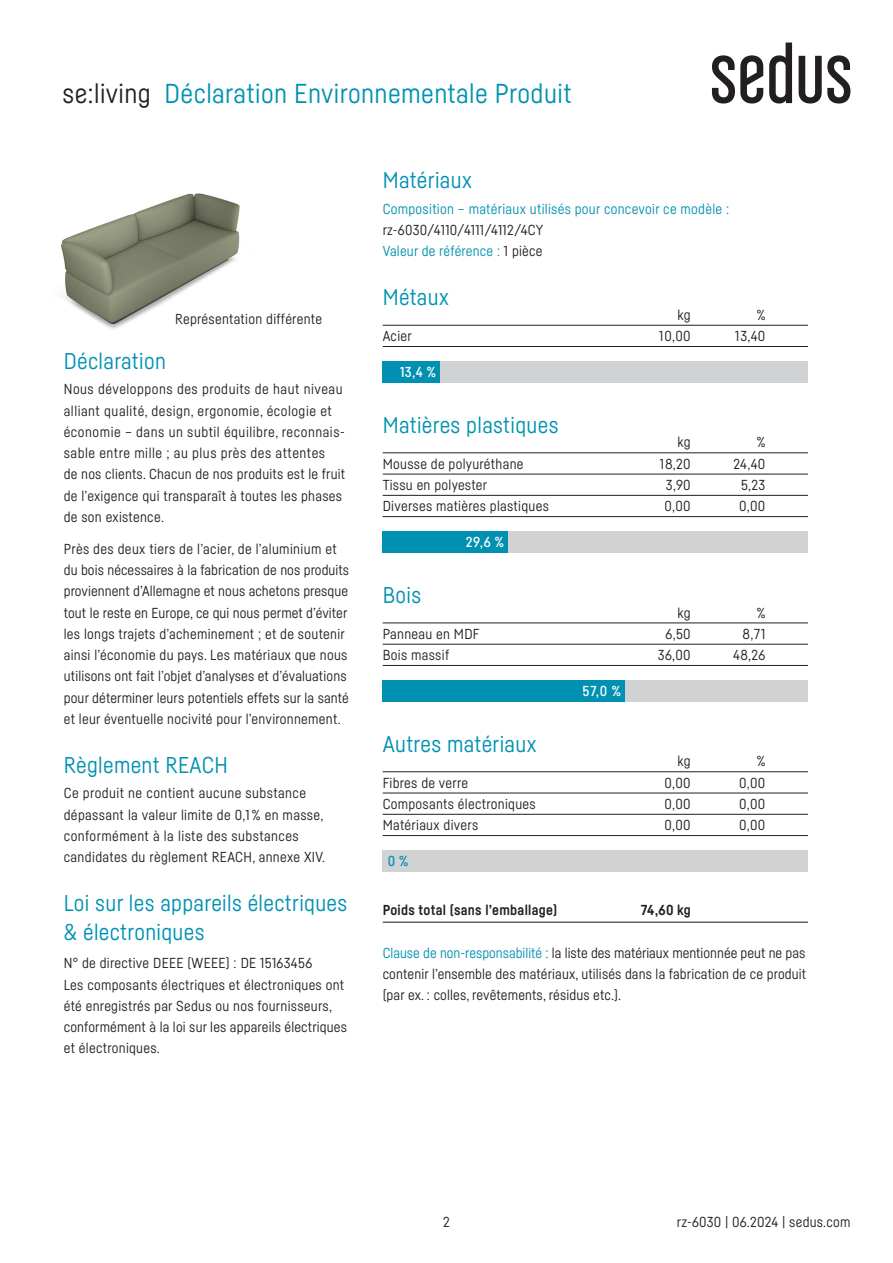
<style>
.page{position:relative;width:893px;height:1263px;background:#fff}
.page>*{position:absolute;margin:0;border:0;box-sizing:border-box;transform-origin:0 0}
.t1{font:27px "Sedus Sans";letter-spacing:.015em;color:#0091b2}
.t2{font:22.5px/28.5px "Sedus Sans";letter-spacing:.015em;color:#0091b2}
.t3{font:14.25px/21.3px "Sedus Sans";letter-spacing:.02em;color:#231f20}
.t4{font:14.25px "Sedus Sans";letter-spacing:.02em;color:#0091b2}
.t5{font:700 14.25px "Sedus Sans";letter-spacing:.02em;color:#231f20}
.t6{font:500 14.25px "Sedus Sans";color:#fff}
.t7{font:500 14.25px "Sedus Sans";color:#0091b2}
.s1{color:#231f20}
.s2{color:#0091b2}
</style>
<div class="page">
<svg style="left:712px;top:55px;width:51px;height:49px"></svg>
<svg style="left:769px;top:43px;width:23px;height:61px"></svg>
<svg style="left:799px;top:55px;width:51px;height:49px"></svg>
<img style="left:61px;top:193px;width:179px;height:136px">
<hr style="left:383px;top:623px;width:425px;height:1px;background:#231f20">
<hr style="left:383px;top:644px;width:425px;height:1px;background:#231f20">
<hr style="left:383px;top:665px;width:425px;height:1px;background:#231f20">
<div style="left:383px;top:680px;width:425px;height:22px;background:#d1d2d4"></div>
<div style="left:383px;top:680px;width:242px;height:22px;background:#0091b2"></div>
<hr style="left:383px;top:325px;width:425px;height:1px;background:#231f20">
<hr style="left:383px;top:346px;width:425px;height:1px;background:#231f20">
<hr style="left:383px;top:453px;width:425px;height:1px;background:#231f20">
<hr style="left:383px;top:474px;width:425px;height:1px;background:#231f20">
<hr style="left:383px;top:495px;width:425px;height:1px;background:#231f20">
<hr style="left:383px;top:516px;width:425px;height:1px;background:#231f20">
<div style="left:383px;top:361px;width:425px;height:22px;background:#d1d2d4"></div>
<div style="left:383px;top:531px;width:425px;height:22px;background:#d1d2d4"></div>
<div style="left:383px;top:361px;width:57px;height:22px;background:#0091b2"></div>
<div style="left:383px;top:531px;width:125px;height:22px;background:#0091b2"></div>
<hr style="left:383px;top:771px;width:425px;height:1px;background:#231f20">
<hr style="left:383px;top:793px;width:425px;height:1px;background:#231f20">
<hr style="left:383px;top:814px;width:425px;height:1px;background:#231f20">
<hr style="left:383px;top:835px;width:425px;height:1px;background:#231f20">
<div style="left:383px;top:850px;width:425px;height:22px;background:#d1d2d4"></div>
<hr style="left:383px;top:922px;width:425px;height:1px;background:#231f20">
<h1 class="t1" style="left:63px;top:77px;width:511px"><span class="s1">se:living</span> Déclaration Environnementale Produit</h1>
<h2 class="t2" style="left:383px;top:166px;width:91px">Matériaux</h2>
<p class="t4" style="left:383px;top:200px;width:348px">Composition – matériaux utilisés pour concevoir ce modèle :</p>
<p class="t3" style="left:383px;top:219px;width:162px">rz-6030/4110/4111/4112/4CY<br><span class="s2">Valeur de référence :</span> 1 pièce</p>
<h2 class="t2" style="left:64px;top:346px;width:104px">Déclaration</h2>
<p class="t3" style="left:175px;top:308px;width:148px">Représentation différente</p>
<p class="t3" style="left:64px;top:378px;width:283px">Nous développons des produits de haut niveau alliant qualité, design, ergonomie, écologie et économie – dans un subtil équilibre, reconnais&shy;sable entre mille ; au plus près des attentes<br>de nos clients. Chacun de nos produits est le fruit de l’exigence qui transparaît à toutes les phases de son existence.</p>
<p class="t3" style="left:64px;top:538px;width:287px">Près des deux tiers de l’acier, de l’aluminium et du bois nécessaires à la fabrication de nos produits proviennent d’Allemagne et nous achetons presque tout le reste en Europe, ce qui nous permet d’éviter les longs trajets d’acheminement ; et de soutenir ainsi l’économie du pays. Les matériaux que nous utilisons ont fait l’objet d’analyses et d’évaluations pour déterminer leurs potentiels effets sur la santé et leur éventuelle nocivité pour l’environnement.</p>
<h2 class="t2" style="left:64px;top:750px;width:166px">Règlement REACH</h2>
<p class="t3" style="left:64px;top:782px;width:263px">Ce produit ne contient aucune substance dépassant la valeur limite de 0,1 % en masse, conformément à la liste des substances candidates du règlement REACH, annexe XIV.</p>
<h2 class="t2" style="left:64px;top:889px;width:285px">Loi sur les appareils électriques &amp; électroniques</h2>
<p class="t3" style="left:64px;top:952px;width:285px">N° de directive DEEE (WEEE) : DE 15163456<br>Les composants électriques et électroniques ont été enregistrés par Sedus ou nos fournisseurs, conformément à la loi sur les appareils électriques et électroniques.</p>
<h2 class="t2" style="left:383px;top:283px;width:68px">Métaux</h2>
<p class="t3" style="left:678px;top:304px;width:15px">kg</p>
<p class="t3" style="left:757px;top:304px;width:10px">%</p>
<p class="t3" style="left:383px;top:325px;width:31px">Acier</p>
<p class="t3" style="left:659px;top:325px;width:33px">10,00</p>
<p class="t3" style="left:735px;top:325px;width:32px">13,40</p>
<p class="t6" style="left:400px;top:364px;width:37px">13,4 %</p>
<h2 class="t2" style="left:383px;top:410px;width:177px">Matières plastiques</h2>
<p class="t3" style="left:678px;top:431px;width:15px">kg</p>
<p class="t3" style="left:757px;top:431px;width:10px">%</p>
<p class="t3" style="left:383px;top:453px;width:142px">Mousse de polyuréthane</p>
<p class="t3" style="left:660px;top:453px;width:32px">18,20</p>
<p class="t3" style="left:733px;top:453px;width:34px">24,40</p>
<p class="t3" style="left:383px;top:474px;width:106px">Tissu en polyester</p>
<p class="t3" style="left:666px;top:474px;width:26px">3,90</p>
<p class="t3" style="left:741px;top:474px;width:26px">5,23</p>
<p class="t3" style="left:383px;top:495px;width:168px">Diverses matières plastiques</p>
<p class="t3" style="left:664px;top:495px;width:28px">0,00</p>
<p class="t3" style="left:739px;top:495px;width:28px">0,00</p>
<h2 class="t2" style="left:383px;top:580px;width:40px">Bois</h2>
<p class="t6" style="left:466px;top:534px;width:39px">29,6 %</p>
<p class="t3" style="left:678px;top:601px;width:15px">kg</p>
<p class="t3" style="left:757px;top:601px;width:10px">%</p>
<p class="t3" style="left:383px;top:623px;width:98px">Panneau en MDF</p>
<p class="t3" style="left:665px;top:623px;width:27px">6,50</p>
<p class="t3" style="left:743px;top:623px;width:24px">8,71</p>
<p class="t3" style="left:383px;top:644px;width:68px">Bois massif</p>
<p class="t3" style="left:658px;top:644px;width:34px">36,00</p>
<p class="t3" style="left:733px;top:644px;width:34px">48,26</p>
<h2 class="t2" style="left:383px;top:729px;width:155px">Autres matériaux</h2>
<p class="t6" style="left:582px;top:682px;width:40px">57,0 %</p>
<p class="t3" style="left:678px;top:750px;width:15px">kg</p>
<p class="t3" style="left:757px;top:750px;width:10px">%</p>
<p class="t3" style="left:383px;top:772px;width:87px">Fibres de verre</p>
<p class="t3" style="left:664px;top:772px;width:28px">0,00</p>
<p class="t3" style="left:739px;top:772px;width:28px">0,00</p>
<p class="t3" style="left:383px;top:793px;width:155px">Composants électroniques</p>
<p class="t3" style="left:664px;top:793px;width:28px">0,00</p>
<p class="t3" style="left:739px;top:793px;width:28px">0,00</p>
<p class="t3" style="left:383px;top:814px;width:97px">Matériaux divers</p>
<p class="t3" style="left:664px;top:814px;width:28px">0,00</p>
<p class="t3" style="left:739px;top:814px;width:28px">0,00</p>
<p class="t7" style="left:388px;top:853px;width:22px">0 %</p>
<p class="t5" style="left:383px;top:901px;width:176px">Poids total (sans l’emballage)</p>
<p class="t5" style="left:641px;top:901px;width:52px">74,60 kg</p>
<p class="t3" style="left:383px;top:942px;width:425px;text-align:justify"><span class="s2">Clause de non-responsabilité :</span> la liste des matériaux mentionnée peut ne pas contenir l’ensemble des matériaux, utilisés dans la fabrication de ce produit (par ex. : colles, revêtements, résidus etc.).</p>
<p class="t3" style="left:443px;top:1211px;width:8px">2</p>
<p class="t3" style="left:677px;top:1211px;width:175px">rz-6030 | 06.2024 | sedus.com</p>
</div>
